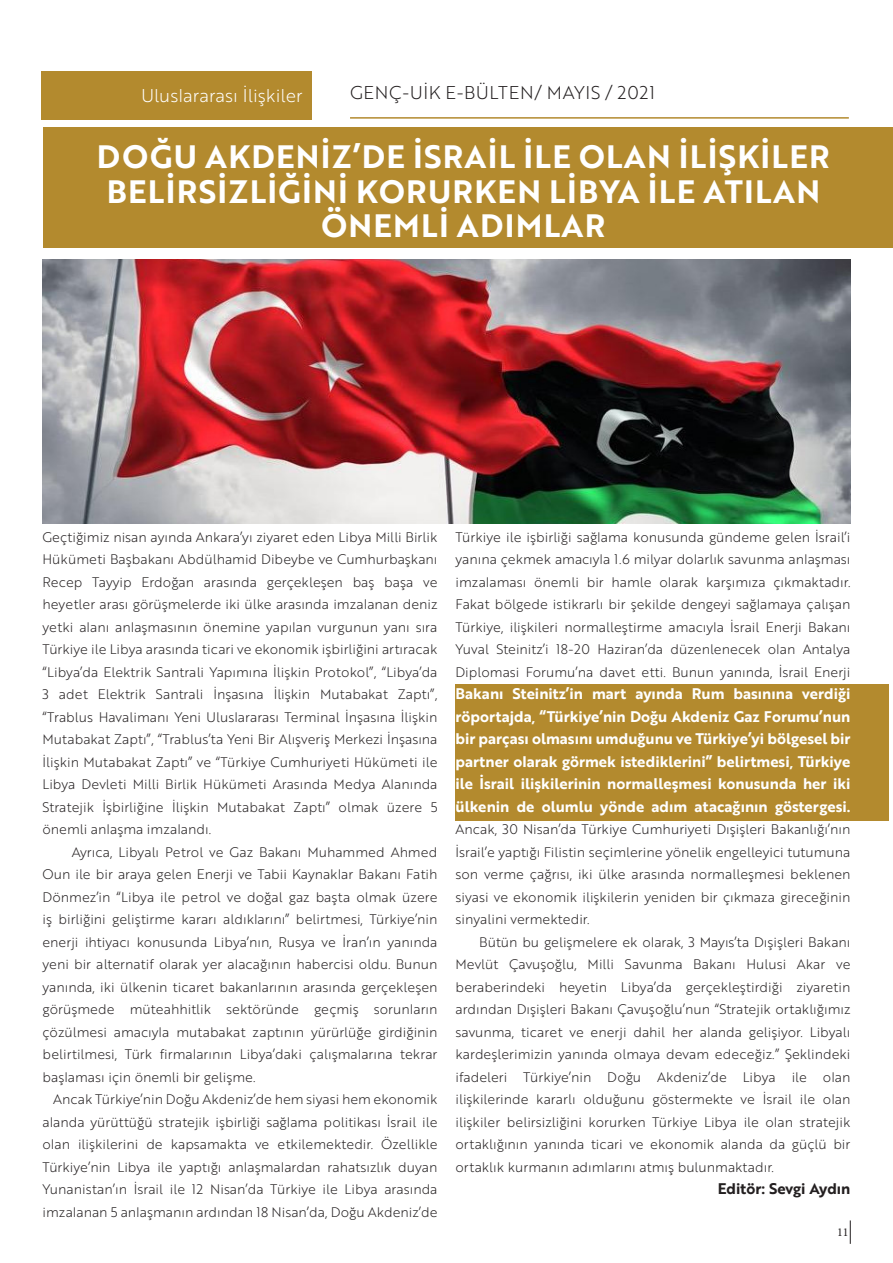
<style>
.page{position:relative;width:893px;height:1263px;background:#fff}
.page>*{position:absolute;margin:0;border:0;box-sizing:border-box;transform-origin:0 0}
.t1{font:700 31.5px/34.5px "Brother 1816";letter-spacing:.04em;color:#fff;text-align:center}
.t2{font:300 18px "Brother 1816";letter-spacing:.04em;color:#231f20}
.t3{font:300 18px "Brother 1816";color:#fff}
.t4{font:700 15px/22.5px "Brother 1816";color:#fff;text-align:justify}
.t5{font:700 15px "Brother 1816";color:#231f20}
.t6{font:300 13.5px/22.5px "Brother 1816";color:#231f20;text-align:justify}
.t7{font:12px "Minion Pro";color:#231f20}
</style>
<div class="page">
<svg style="left:850px;top:1220px;width:1px;height:24px"></svg>
<div style="left:455px;top:685px;width:434px;height:136px;background:#b38a2e"></div>
<div style="left:42px;top:71px;width:270px;height:48px;background:#b38a2e"></div>
<hr style="left:350px;top:117px;width:499px;height:2px;background:#b38a2e">
<img style="left:43px;top:259px;width:807px;height:264px">
<div style="left:44px;top:127px;width:849px;height:121px;background:#b38a2e"></div>
<p class="t2" style="left:350px;top:79px;width:306px">GENÇ-UİK E-BÜLTEN/ MAYIS / 2021</p>
<p class="t1" style="left:97px;top:138px;width:734px">DOĞU AKDENİZ’DE İSRAİL İLE OLAN İLİŞKİLER<br>BELİRSİZLİĞİNİ KORURKEN LİBYA İLE ATILAN<br>ÖNEMLİ ADIMLAR</p>
<p class="t3" style="left:141px;top:82px;width:163px">Uluslararası İlişkiler</p>
<p class="t6" style="left:43px;top:525px;width:396px">Geçtiğimiz nisan ayında Ankara’yı ziyaret eden Libya Milli Birlik Hükümeti Başbakanı Abdülhamid Dibeybe ve Cumhurbaşkanı Recep Tayyip Erdoğan arasında gerçekleşen baş başa ve heyetler arası görüşmelerde iki ülke arasında imzalanan deniz yetki alanı anlaşmasının önemine yapılan vurgunun yanı sıra Türkiye ile Libya arasında ticari ve ekonomik işbirliğini artıracak “Libya’da Elektrik Santrali Yapımına İlişkin Protokol”, “Libya’da 3 adet Elektrik Santrali İnşasına İlişkin Mutabakat Zaptı”, “Trablus Havalimanı Yeni Uluslararası Terminal İnşasına İlişkin Mutabakat Zaptı”, “Trablus’ta Yeni Bir Alışveriş Merkezi İnşasına İlişkin Mutabakat Zaptı” ve “Türkiye Cumhuriyeti Hükümeti ile Libya Devleti Milli Birlik Hükümeti Arasında Medya Alanında Stratejik İşbirliğine İlişkin Mutabakat Zaptı” olmak üzere 5 önemli anlaşma imzalandı.</p>
<p class="t6" style="left:43px;top:840px;width:396px;text-indent:29px">Ayrıca, Libyalı Petrol ve Gaz Bakanı Muhammed Ahmed Oun ile bir araya gelen Enerji ve Tabii Kaynaklar Bakanı Fatih Dönmez’in “Libya ile petrol ve doğal gaz başta olmak üzere iş birliğini geliştirme kararı aldıklarını” belirtmesi, Türkiye’nin enerji ihtiyacı konusunda Libya’nın, Rusya ve İran’ın yanında yeni bir alternatif olarak yer alacağının habercisi oldu. Bunun yanında, iki ülkenin ticaret bakanlarının arasında gerçekleşen görüşmede müteahhitlik sektöründe geçmiş sorunların çözülmesi amacıyla mutabakat zaptının yürürlüğe girdiğinin belirtilmesi, Türk firmalarının Libya’daki çalışmalarına tekrar başlaması için önemli bir gelişme.</p>
<p class="t6" style="left:43px;top:1088px;width:396px;text-indent:11px">Ancak Türkiye’nin Doğu Akdeniz’de hem siyasi hem ekonomik alanda yürüttüğü stratejik işbirliği sağlama politikası İsrail ile olan ilişkilerini de kapsamakta ve etkilemektedir. Özellikle Türkiye’nin Libya ile yaptığı anlaşmalardan rahatsızlık duyan Yunanistan’ın İsrail ile 12 Nisan’da Türkiye ile Libya arasında imzalanan 5 anlaşmanın ardından 18 Nisan’da, Doğu Akdeniz’de</p>
<p class="t6" style="left:455px;top:525px;width:396px">Türkiye ile işbirliği sağlama konusunda gündeme gelen İsrail’i yanına çekmek amacıyla 1.6 milyar dolarlık savunma anlaşması imzalaması önemli bir hamle olarak karşımıza çıkmaktadır.<br>Fakat bölgede istikrarlı bir şekilde dengeyi sağlamaya çalışan Türkiye, ilişkileri normalleştirme amacıyla İsrail Enerji Bakanı Yuval Steinitz’i 18-20 Haziran’da düzenlenecek olan Antalya Diplomasi Forumu’na davet etti. Bunun yanında, İsrail Enerji</p>
<p class="t4" style="left:455px;top:682px;width:396px">Bakanı Steinitz’in mart ayında Rum basınına verdiği röportajda, “Türkiye’nin Doğu Akdeniz Gaz Forumu’nun bir parçası olmasını umduğunu ve Türkiye’yi bölgesel bir partner olarak görmek istediklerini” belirtmesi, Türkiye ile İsrail ilişkilerinin normalleşmesi konusunda her iki ülkenin de olumlu yönde adım atacağının göstergesi.</p>
<p class="t6" style="left:455px;top:818px;width:396px">Ancak, 30 Nisan’da Türkiye Cumhuriyeti Dışişleri Bakanlığı’nın İsrail’e yaptığı Filistin seçimlerine yönelik engelleyici tutumuna son verme çağrısı, iki ülke arasında normalleşmesi beklenen siyasi ve ekonomik ilişkilerin yeniden bir çıkmaza gireceğinin sinyalini vermektedir.</p>
<p class="t6" style="left:455px;top:930px;width:396px;text-indent:24px">Bütün bu gelişmelere ek olarak, 3 Mayıs’ta Dışişleri Bakanı Mevlüt Çavuşoğlu, Milli Savunma Bakanı Hulusi Akar ve beraberindeki heyetin Libya’da gerçekleştirdiği ziyaretin ardından Dışişleri Bakanı Çavuşoğlu’nun “Stratejik ortaklığımız savunma, ticaret ve enerji dahil her alanda gelişiyor. Libyalı kardeşlerimizin yanında olmaya devam edeceğiz.” Şeklindeki ifadeleri Türkiye’nin Doğu Akdeniz’de Libya ile olan ilişkilerinde kararlı olduğunu göstermekte ve İsrail ile olan ilişkiler belirsizliğini korurken Türkiye Libya ile olan stratejik ortaklığının yanında ticari ve ekonomik alanda da güçlü bir ortaklık kurmanın adımlarını atmış bulunmaktadır.</p>
<p class="t5" style="left:718px;top:1177px;width:134px">Editör: Sevgi Aydın</p>
<p class="t7" style="left:837px;top:1224px;width:13px">11</p>
</div>
